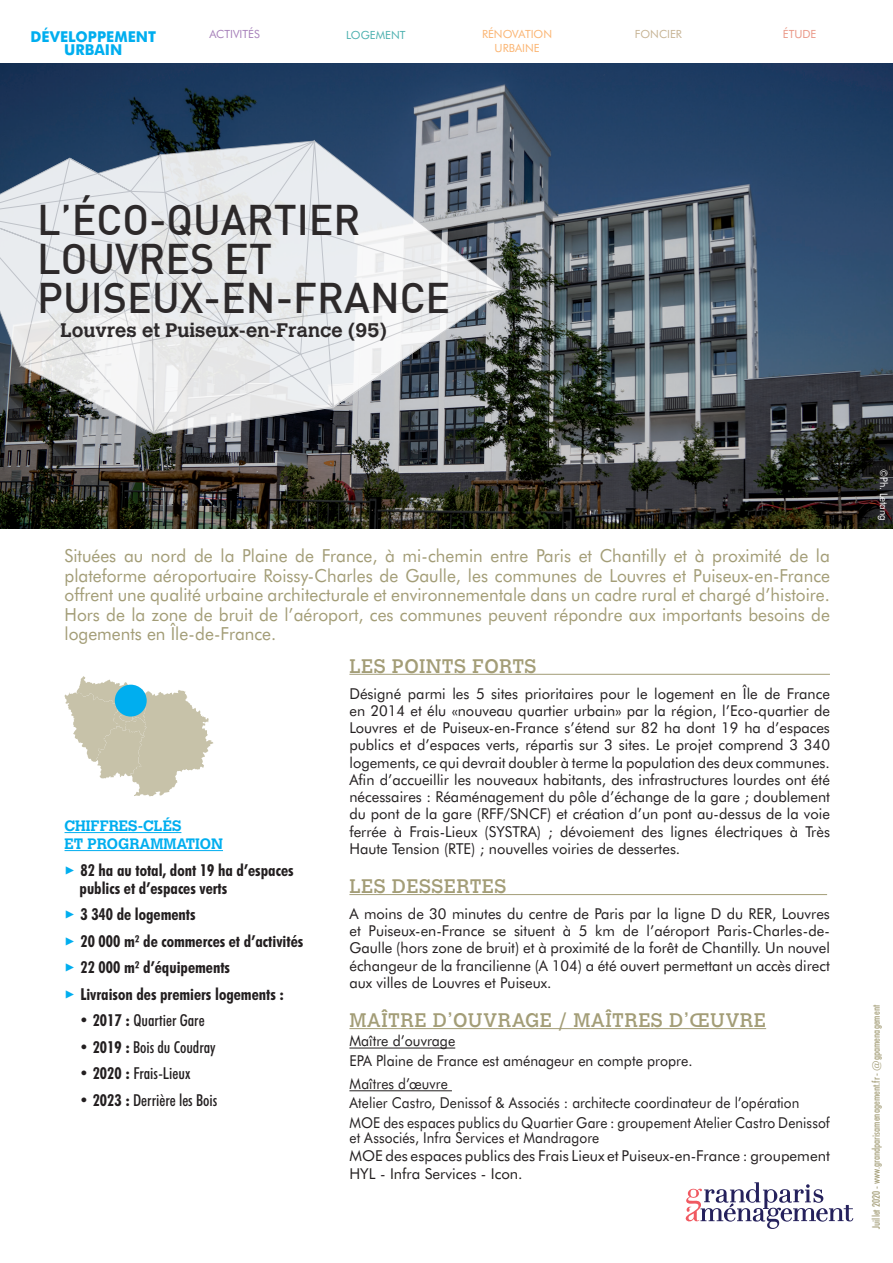
<style>
.page{position:relative;width:893px;height:1263px;background:#fff}
.page>*{position:absolute;margin:0;border:0;box-sizing:border-box;transform-origin:0 0}
.t1{font:500 42px/39px "DIN";color:#231f20}
.t2{font:19.5px "Calvert";letter-spacing:.02em;color:#a39d77}
.t3{font:700 19.5px "Calvert";color:#231f20}
.t4{font:18px/19.5px "Futura BT";color:#a39d77;text-align:justify;scale:.96 1}
.t5{font:700 condensed 16.5px/18px "Futura BT";color:#231f20}
.t6{font:500 condensed 16.5px "Futura BT";color:#231f20}
.t7{font:15px/17.2px "Futura BT";color:#231f20;text-align:justify}
.t8{font:15px/19.2px "Futura BT";color:#231f20;scale:.92 1}
.t9{font:15px/19.2px "Futura BT";color:#231f20;scale:.94 1}
.t10{font:700 15px/18px "Calvert";color:#00aeef}
.t11{font:700 15px/13.5px "Futura BT";color:#00aeef;text-align:center;scale:.96 1}
.t12{font:11.25px/13.5px "Futura BT";color:#fbb573;text-align:center}
.t13{font:11.25px "Futura BT";color:#a781ba}
.t14{font:11.25px "Futura BT";color:#4eb1b0}
.t15{font:11.25px "Futura BT";color:#c7b495}
.t16{font:11.25px "Futura BT";color:#ea9887}
.t17{font:500 condensed 10.5px "Futura BT";color:#a39d77}
.t18{font:10.5px "Futura BT";color:#fff;scale:.91 1}
.s1{color:#00aeef}
.s2{font-weight:700}
</style>
<div class="page">
<img style="left:0;top:64px;width:893px;height:464px">
<svg style="left:685px;top:1182px;width:168px;height:47px"></svg>
<svg style="left:65px;top:676px;width:148px;height:120px"></svg>
<div style="left:115px;top:685px;width:32px;height:31px;background:#00aeef;border-radius:50%"></div>
<hr style="left:65px;top:832px;width:116px;height:1px;background:#00aeef">
<hr style="left:65px;top:850px;width:158px;height:1px;background:#00aeef">
<hr style="left:349px;top:674px;width:481px;height:1px;background:#a39d77">
<hr style="left:349px;top:894px;width:478px;height:1px;background:#a39d77">
<hr style="left:349px;top:1028px;width:417px;height:1px;background:#a39d77">
<hr style="left:349px;top:1047px;width:106px;height:1px;background:#231f20">
<hr style="left:349px;top:1090px;width:103px;height:1px;background:#231f20">
<svg style="left:0;top:140px;width:517px;height:296px"></svg>
<p class="t11" style="left:31px;top:30px;width:132px">DÉVELOPPEMENT<br>URBAIN</p>
<p class="t13" style="left:209px;top:28px;width:52px">ACTIVITÉS</p>
<p class="t14" style="left:346px;top:28px;width:61px">LOGEMENT</p>
<p class="t12" style="left:482px;top:28px;width:72px">RÉNOVATION<br>URBAINE</p>
<p class="t15" style="left:635px;top:28px;width:49px">FONCIER</p>
<p class="t16" style="left:783px;top:28px;width:35px">ÉTUDE</p>
<h1 class="t1" style="left:37px;top:199px;width:415px">L’ÉCO-QUARTIER<br>LOUVRES ET<br>PUISEUX-EN-FRANCE</h1>
<h2 class="t3" style="left:60px;top:318px;width:328px">Louvres et Puiseux-en-France (95)</h2>
<p class="t4" style="left:65px;top:546px;width:799px">Situées au nord de la Plaine de France, à mi-chemin entre Paris et Chantilly et à proximité de la plateforme aéroportuaire Roissy-Charles de Gaulle, les communes de Louvres et Puiseux-en-France offrent une qualité urbaine architecturale et environnementale dans un cadre rural et chargé d’histoire.<br>Hors de la zone de bruit de l’aéroport, ces communes peuvent répondre aux importants besoins de logements en Île-de-France.</p>
<p class="t10" style="left:65px;top:817px;width:160px">CHIFFRES-CLÉS<br>ET PROGRAMMATION</p>
<p class="t5" style="left:80px;top:861px;width:216px;text-indent:-15px"><span class="s1">✓</span> 82 ha au total, dont 19 ha d’espaces publics et d’espaces verts</p>
<p class="t5" style="left:65px;top:905px;width:133px"><span class="s1">✓</span> 3 340 de logements</p>
<p class="t5" style="left:65px;top:932px;width:240px"><span class="s1">✓</span> 20 000 m² de commerces et d’activités</p>
<p class="t5" style="left:65px;top:958px;width:167px"><span class="s1">✓</span> 22 000 m² d’équipements</p>
<p class="t5" style="left:65px;top:985px;width:221px"><span class="s1">✓</span> Livraison des premiers logements :</p>
<p class="t6" style="left:79px;top:1010px;width:127px"><span class="s2">• 2017 :</span> Quartier Gare</p>
<p class="t6" style="left:79px;top:1037px;width:138px"><span class="s2">• 2019 :</span> Bois du Coudray</p>
<p class="t6" style="left:79px;top:1063px;width:113px"><span class="s2">• 2020 :</span> Frais-Lieux</p>
<p class="t6" style="left:79px;top:1090px;width:139px"><span class="s2">• 2023 :</span> Derrière les Bois</p>
<h2 class="t2" style="left:349px;top:655px;width:189px">LES POINTS FORTS</h2>
<p class="t7" style="left:349px;top:684px;width:482px">Désigné parmi les 5 sites prioritaires pour le logement en Île de France en 2014 et élu «nouveau quartier urbain» par la région, l’Eco-quartier de Louvres et de Puiseux-en-France s’étend sur 82 ha dont 19 ha d’espaces publics et d’espaces verts, répartis sur 3 sites. Le projet comprend 3 340 logements, ce qui devrait doubler à terme la population des deux communes.<br>Afin d’accueillir les nouveaux habitants, des infrastructures lourdes ont été nécessaires : Réaménagement du pôle d’échange de la gare ; doublement du pont de la gare (RFF/SNCF) et création d’un pont au-dessus de la voie ferrée à Frais-Lieux (SYSTRA) ; dévoiement des lignes électriques à Très Haute Tension (RTE) ; nouvelles voiries de dessertes.</p>
<h2 class="t2" style="left:349px;top:875px;width:159px">LES DESSERTES</h2>
<p class="t7" style="left:349px;top:905px;width:482px">A moins de 30 minutes du centre de Paris par la ligne D du RER, Louvres et Puiseux-en-France se situent à 5 km de l’aéroport Paris-Charles-de-Gaulle (hors zone de bruit) et à proximité de la forêt de Chantilly. Un nouvel échangeur de la francilienne (A 104) a été ouvert permettant un accès direct aux villes de Louvres et Puiseux.</p>
<h2 class="t2" style="left:349px;top:1009px;width:418px">MAÎTRE D’OUVRAGE / MAÎTRES D’ŒUVRE</h2>
<p class="t9" style="left:349px;top:1031px;width:366px">Maître d’ouvrage<br>EPA Plaine de France est aménageur en compte propre.</p>
<p class="t8" style="left:349px;top:1074px;width:524px">Maîtres d’œuvre<br>Atelier Castro, Denissof &amp; Associés : architecte coordinateur de l’opération<br>MOE des espaces publics du Quartier Gare : groupement Atelier Castro Denissof</p>
<p class="t8" style="left:349px;top:1128px;width:524px;line-height:18px">et Associés, Infra Services et Mandragore<br>MOE des espaces publics des Frais Lieux et Puiseux-en-France : groupement<br>HYL - Infra Services - Icon.</p>
<p class="t18" style="left:890px;top:469px;width:58px;rotate:90deg">©Ph. Letang</p>
<p class="t17" style="left:870px;top:1229px;width:226px;rotate:-90deg">Juillet 2020 - www.grandparisamenagement.fr - @gpamenagement</p>
</div>
